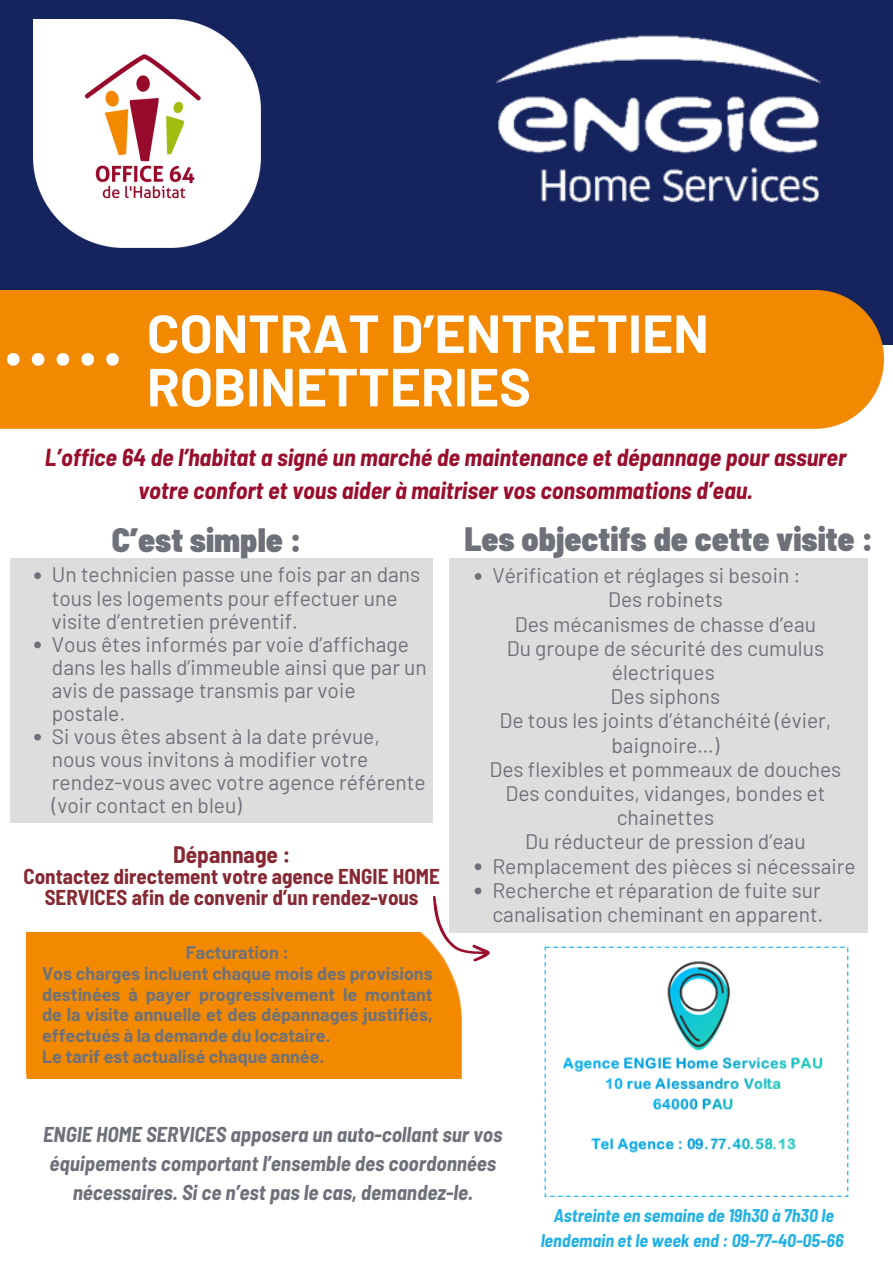
<style>
.page{position:relative;width:893px;height:1263px;background:#fff}
.page>*{position:absolute;margin:0;border:0;box-sizing:border-box;transform-origin:0 0}
.t1{font:700 53.47px/53.4px "Barlow";color:#fff}
.t2{font:900 semi-condensed 33.75px "Barlow";color:#6f717a}
.t3{font:italic 700 semi-condensed 24px/33.2px "Barlow";color:#990e2c;text-align:center}
.t4{font:700 semi-condensed 23.33px "Barlow";color:#862933}
.t5{font:21px/24.2px "Barlow";color:#6f717a}
.t6{font:italic 700 semi-condensed 21px/29.2px "Barlow";color:#6f717a;text-align:center}
.t7{font:700 semi-condensed 21px/20.9px "Barlow";color:#862933;text-align:center}
.t8{font:italic 700 semi-condensed 18px/24.8px "Barlow";color:#23b1e6;text-align:center}
.t9{font:700 17.85px/20.9px "Barlow";color:#6f717a;text-align:justify}
</style>
<div class="page">
<div style="left:0;top:0;width:892px;height:345px;background:#16245e"></div>
<img style="left:33px;top:19px;width:228px;height:228px">
<div style="left:0;top:290px;width:883px;height:138px;background:#f28900"></div>
<img style="left:544px;top:946px;width:305px;height:251px">
<div style="left:27px;top:932px;width:435px;height:146px;background:#f28900"></div>
<img style="left:495px;top:35px;width:326px;height:168px">
<svg style="left:475px;top:573px;width:6px;height:7px"></svg>
<svg style="left:475px;top:863px;width:6px;height:7px"></svg>
<svg style="left:433px;top:887px;width:58px;height:74px"></svg>
<svg style="left:34px;top:572px;width:7px;height:7px"></svg>
<svg style="left:34px;top:641px;width:7px;height:7px"></svg>
<svg style="left:34px;top:734px;width:7px;height:6px"></svg>
<p class="t1" style="left:147px;top:305px;width:563px">CONTRAT D’ENTRETIEN<br>ROBINETTERIES</p>
<p class="t3" style="left:45px;top:439px;width:803px">L’office 64 de l’habitat a signé un marché de maintenance et dépannage pour assurer votre confort et vous aider à maitriser vos consommations d’eau.</p>
<p class="t2" style="left:112px;top:518px;width:191px">C’est simple :</p>
<h2 class="t2" style="left:464px;top:517px;width:410px">Les objectifs de cette visite :</h2>
<p class="t5" style="left:52px;top:562px;width:370px;line-height:23.1px">Un technicien passe une fois par an dans tous les logements pour effectuer une visite d’entretien préventif.</p>
<p class="t5" style="left:52px;top:632px;width:376px;line-height:23.1px">Vous êtes informés par voie d’affichage dans les halls d’immeuble ainsi que par un avis de passage transmis par voie postale.</p>
<h4 class="t5" style="left:52px;top:724px;width:375px;line-height:23.1px">Si vous êtes absent à la date prévue, nous vous invitons à modifier votre rendez-vous avec votre agence référente (voir contact en bleu)</h4>
<h1 class="t4" style="left:173px;top:840px;width:119px">Dépannage :</h1>
<h1 class="t7" style="left:23px;top:865px;width:418px">Contactez directement votre agence ENGIE HOME<br>SERVICES afin de convenir d’un rendez-vous</h1>
<p class="t9" style="left:186px;top:941px;width:104px">Facturation :</p>
<p class="t9" style="left:42px;top:962px;width:392px">Vos charges incluent chaque mois des provisions destinées à payer progressivement le montant de la visite annuelle et des dépannages justifiés, effectués à la demande du locataire.</p>
<p class="t9" style="left:42px;top:1045px;width:284px">Le tarif est actualisé chaque année.</p>
<p class="t5" style="left:492px;top:563px;width:310px">Vérification et réglages si besoin :</p>
<p class="t5" style="left:489px;top:587px;width:353px;text-align:center">Des robinets<br>Des mécanismes de chasse d’eau<br>Du groupe de sécurité des cumulus électriques<br>Des siphons<br>De tous les joints d’étanchéité (évier, baignoire…)<br>Des flexibles et pommeaux de douches<br>Des conduites, vidanges, bondes et chainettes<br>Du réducteur de pression d’eau</p>
<p class="t5" style="left:492px;top:853px;width:365px">Remplacement des pièces si nécessaire</p>
<h5 class="t5" style="left:492px;top:877px;width:332px">Recherche et réparation de fuite sur canalisation cheminant en apparent.</h5>
<p class="t6" style="left:43px;top:1119px;width:461px">ENGIE HOME SERVICES apposera un auto-collant sur vos équipements comportant l’ensemble des coordonnées nécessaires. Si ce n’est pas le cas, demandez-le.</p>
<p class="t8" style="left:540px;top:1203px;width:304px">Astreinte en semaine de 19h30 à 7h30 le lendemain et le week end : 09-77-40-05-66</p>
</div>
